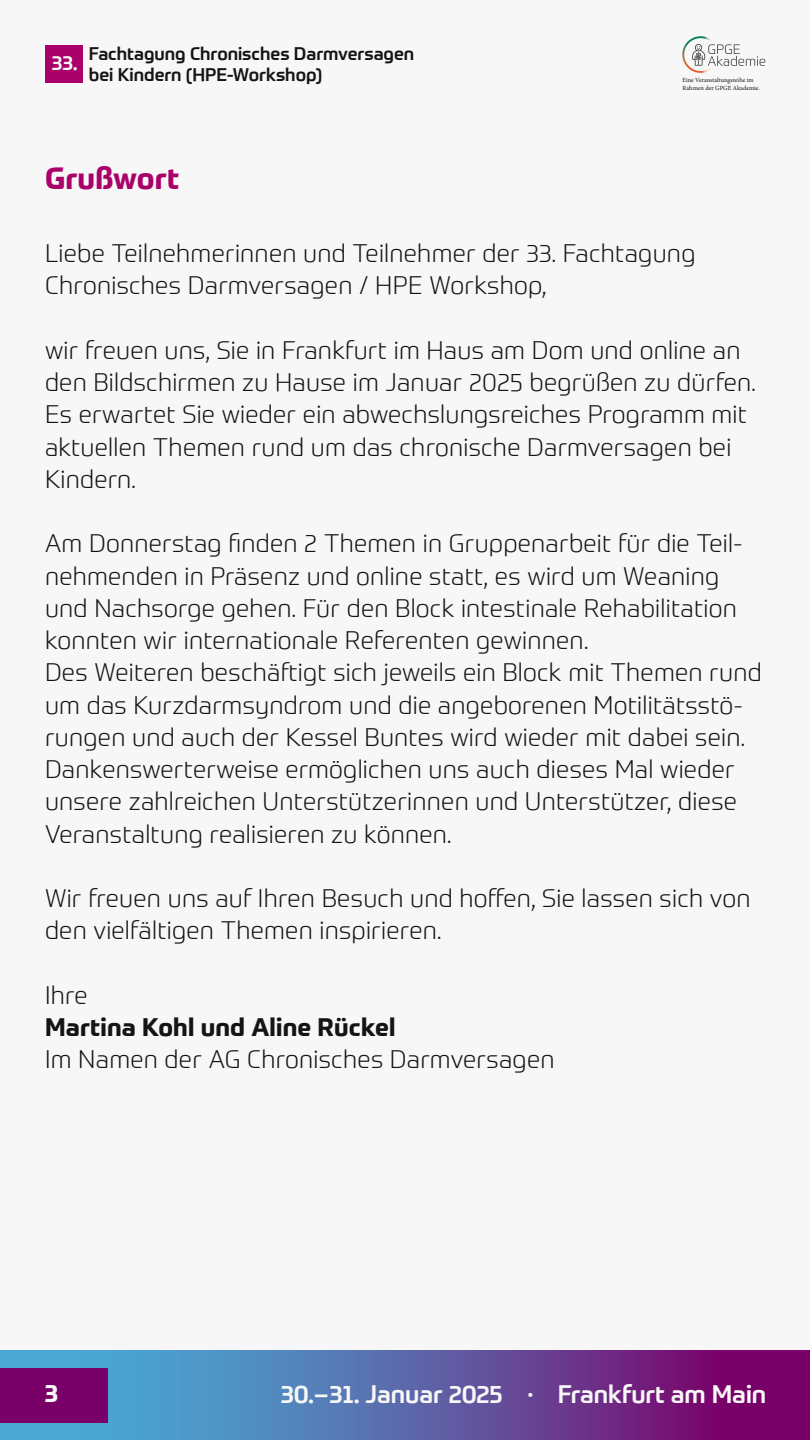
<style>
.page{position:relative;width:810px;height:1440px;background:#f7f7f7}
.page>*{position:absolute;margin:0;border:0;box-sizing:border-box;transform-origin:0 0}
.t1{font:700 30px "Prometo";letter-spacing:.01em;color:#aa0069}
.t2{font:300 24.75px/32.2px "Prometo";letter-spacing:.01em;color:#141414}
.t3{font:500 24.75px "Prometo";color:#f7f7f7}
.t4{font:700 24.75px "Prometo";letter-spacing:.01em;color:#141414}
.t5{font:700 24.75px "Prometo";color:#f7f7f7}
.t6{font:500 20.1px "Prometo";color:#f7f7f7}
.t7{font:500 17.85px/21.2px "Prometo";color:#141414}
.t8{font:6.3px/7.6px "Minion Pro";color:#141414}
</style>
<div class="page">
<svg style="left:0;top:1351px;width:810px;height:89px;background:#6058a0"></svg>
<div style="left:0;top:1368px;width:108px;height:54px;background:#7a0069"></div>
<div style="left:45px;top:45px;width:37px;height:37px;background:#aa0069"></div>
<img style="left:682px;top:36px;width:29px;height:37px">
<svg style="left:692px;top:44px;width:73px;height:22px"></svg>
<p class="t6" style="left:52px;top:50px;width:27px">33.</p>
<p class="t7" style="left:89px;top:43px;width:327px">Fachtagung Chronisches Darmversagen bei Kindern (HPE-Workshop)</p>
<p class="t1" style="left:45px;top:159px;width:136px">Grußwort</p>
<p class="t8" style="left:683px;top:76px;width:79px">Eine Veranstaltungsreihe im<br>Rahmen der GPGE Akademie.</p>
<p class="t2" style="left:45px;top:237px;width:652px">Liebe Teilnehmerinnen und Teilnehmer der 33. Fachtagung<br>Chronisches Darmversagen / HPE Workshop,</p>
<p class="t2" style="left:45px;top:334px;width:712px">wir freuen uns, Sie in Frankfurt im Haus am Dom und online an den Bildschirmen zu Hause im Januar 2025 begrüßen zu dürfen.<br>Es erwartet Sie wieder ein abwechslungsreiches Programm mit aktuellen Themen rund um das chronische Darmversagen bei Kindern.</p>
<p class="t2" style="left:45px;top:527px;width:718px">Am Donnerstag finden 2 Themen in Gruppenarbeit für die Teil&shy;nehmenden in Präsenz und online statt, es wird um Weaning und Nachsorge gehen. Für den Block intestinale Rehabilitation konnten wir internationale Referenten gewinnen.<br>Des Weiteren beschäftigt sich jeweils ein Block mit Themen rund um das Kurzdarmsyndrom und die angeborenen Motilitätsstö&shy;rungen und auch der Kessel Buntes wird wieder mit dabei sein.<br>Dankenswerterweise ermöglichen uns auch dieses Mal wieder unsere zahlreichen Unterstützerinnen und Unterstützer, diese Veranstaltung realisieren zu können.</p>
<p class="t2" style="left:45px;top:882px;width:707px">Wir freuen uns auf Ihren Besuch und hoffen, Sie lassen sich von den vielfältigen Themen inspirieren.</p>
<p class="t2" style="left:45px;top:979px;width:44px">Ihre</p>
<p class="t4" style="left:45px;top:1012px;width:352px">Martina Kohl und Aline Rückel</p>
<p class="t2" style="left:45px;top:1043px;width:511px">Im Namen der AG Chronisches Darmversagen</p>
<p class="t5" style="left:45px;top:1378px;width:15px">3</p>
<p class="t3" style="left:281px;top:1379px;width:487px">30.– 31. Januar 2025 · Frankfurt am Main</p>
</div>
